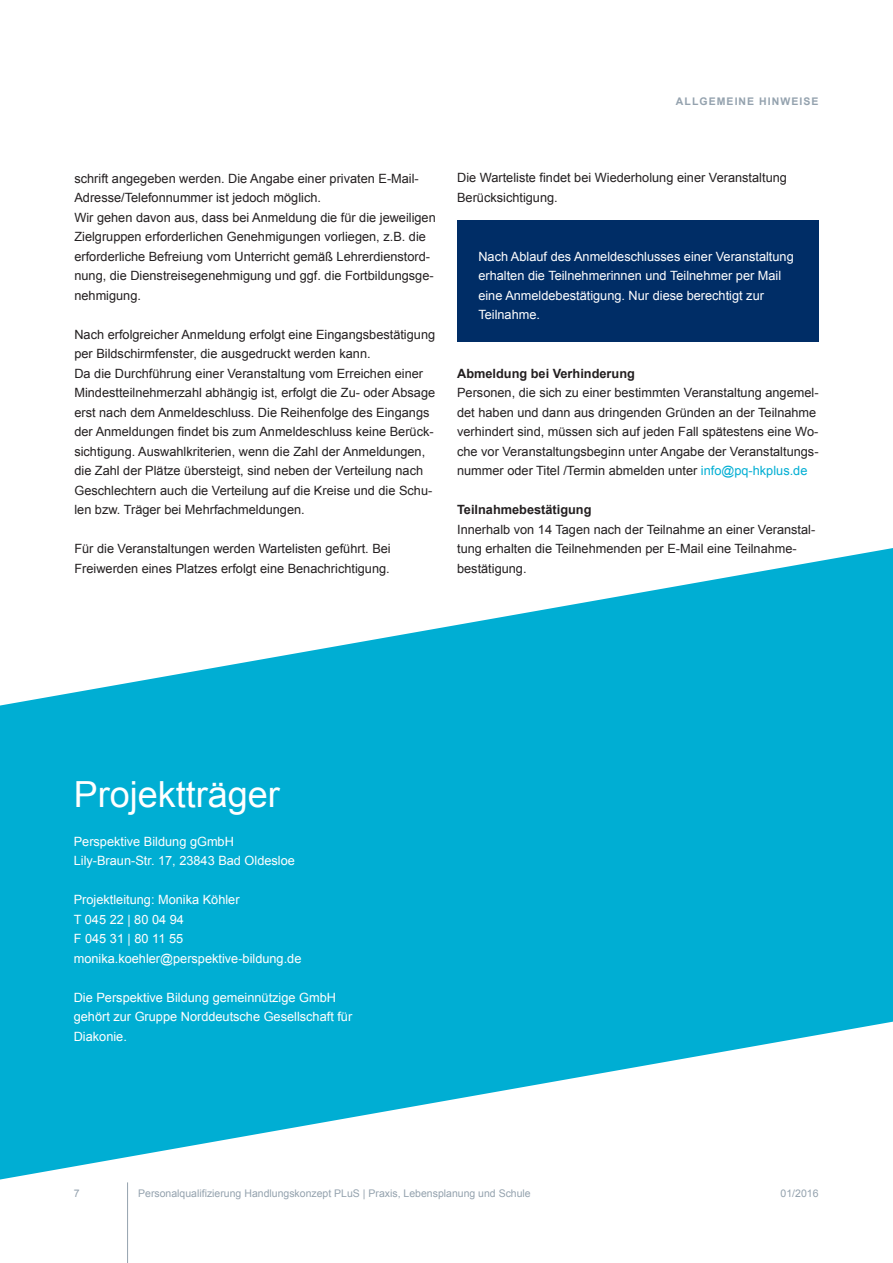
<style>
.page{position:relative;width:893px;height:1263px;background:#fff}
.page>*{position:absolute;margin:0;border:0;box-sizing:border-box;transform-origin:0 0}
.t1{font:36px "Arial";color:#fff}
.t2{font:12.75px/19.5px "Arial";color:#231f20}
.t3{font:12.75px/19.5px "Arial";color:#fff}
.t4{font:700 12.75px "Arial";color:#231f20}
.t5{font:10.5px "Arial";color:#94a2ae}
.t6{font:700 10.5px "Arial";letter-spacing:.1em;color:#94a2ae}
.s1{color:#00aed3}
</style>
<div class="page">
<hr style="left:127px;top:1182px;width:1px;height:81px;background:#94a2ae">
<svg style="left:0;top:548px;width:893px;height:631px;fill:#00aed3"></svg>
<div style="left:457px;top:220px;width:362px;height:121px;background:#002d66"></div>
<p class="t6" style="left:676px;top:94px;width:18px">Allge</p>
<p class="t6" style="left:717px;top:94px;width:83px">meine Hinweise</p>
<p class="t2" style="left:74px;top:168px;width:363px">schrift angegeben werden. Die Angabe einer privaten E-Mail-Adresse/Telefonnummer ist jedoch möglich.<br>Wir gehen davon aus, dass bei Anmeldung die für die jeweiligen Zielgruppen erforderlichen Genehmigungen vorliegen, z.B. die erforderliche Befreiung vom Unterricht gemäß Lehrerdienstord&shy;nung, die Dienstreisegenehmigung und ggf. die Fortbildungsge&shy;nehmigung.</p>
<p class="t2" style="left:74px;top:324px;width:362px">Nach erfolgreicher Anmeldung erfolgt eine Eingangsbestätigung per Bildschirmfenster, die ausgedruckt werden kann.<br>Da die Durchführung einer Veranstaltung vom Erreichen einer Mindestteilnehmerzahl abhängig ist, erfolgt die Zu- oder Absage erst nach dem Anmeldeschluss. Die Reihenfolge des Eingangs der Anmeldungen findet bis zum Anmeldeschluss keine Berück&shy;sichtigung. Auswahlkriterien, wenn die Zahl der Anmeldungen, die Zahl der Plätze übersteigt, sind neben der Verteilung nach Geschlechtern auch die Verteilung auf die Kreise und die Schu&shy;len bzw. Träger bei Mehrfachmeldungen.</p>
<p class="t2" style="left:74px;top:539px;width:318px">Für die Veranstaltungen werden Wartelisten geführt. Bei<br>Freiwerden eines Platzes erfolgt eine Benachrichtigung.</p>
<p class="t2" style="left:457px;top:168px;width:331px">Die Warteliste findet bei Wiederholung einer Veranstaltung<br>Berücksichtigung.</p>
<p class="t3" style="left:478px;top:246px;width:317px">Nach Ablauf des Anmeldeschlusses einer Veranstaltung erhalten die Teilnehmerinnen und Teilnehmer per Mail eine Anmeldebestätigung. Nur diese berechtigt zur Teilnahme.</p>
<p class="t4" style="left:457px;top:365px;width:179px">Abmeldung bei Verhinderung</p>
<p class="t2" style="left:457px;top:383px;width:363px">Personen, die sich zu einer bestimmten Veranstaltung angemel&shy;det haben und dann aus dringenden Gründen an der Teilnahme verhindert sind, müssen sich auf jeden Fall spätestens eine Wo&shy;che vor Veranstaltungsbeginn unter Angabe der Veranstaltungs&shy;nummer oder Titel /Termin abmelden unter <span class="s1">info@pq-hkplus.de</span></p>
<p class="t4" style="left:457px;top:501px;width:136px">Teilnahmebestätigung</p>
<p class="t2" style="left:457px;top:519px;width:360px">Innerhalb von 14 Tagen nach der Teilnahme an einer Veranstal&shy;tung erhalten die Teilnehmenden per E-Mail eine Teilnahme&shy;bestätigung.</p>
<h1 class="t1" style="left:74px;top:770px;width:208px">Projektträger</h1>
<p class="t3" style="left:74px;top:831px;width:223px">Perspektive Bildung gGmbH<br>Lily-Braun-Str. 17, 23843 Bad Oldesloe</p>
<p class="t3" style="left:74px;top:890px;width:229px">Projektleitung: Monika Köhler<br>T 045 22 | 80 04 94<br>F 045 31 | 80 11 55 monika.koehler@perspektive-bildung.de</p>
<p class="t3" style="left:74px;top:987px;width:280px">Die Perspektive Bildung gemeinnützige GmbH gehört zur Gruppe Norddeutsche Gesellschaft für<br>Diakonie.</p>
<p class="t5" style="left:74px;top:1186px;width:7px">7</p>
<p class="t5" style="left:138px;top:1186px;width:394px">Personalqualifizierung Handlungskonzept PLuS | Praxis, Lebensplanung und Schule</p>
<p class="t5" style="left:781px;top:1186px;width:39px">01/2016</p>
</div>
